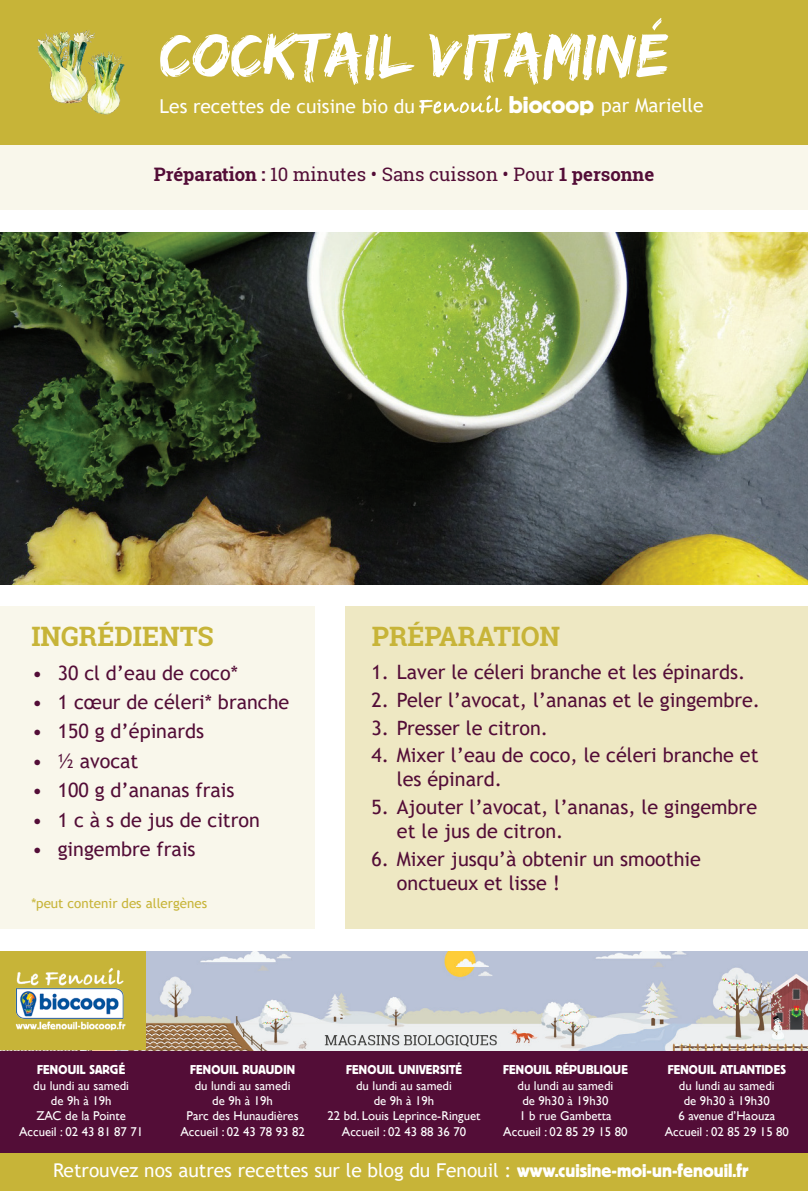
<style>
.page{position:relative;width:808px;height:1191px;background:#fff}
.page>*{position:absolute;margin:0;border:0;box-sizing:border-box;transform-origin:0 0}
.t1{font:64px "Edo SZ";color:#fff}
.t2{font:700 26.8px "Roboto Slab";color:#c7b438}
.t3{font:19.8px/23.8px "Trebuchet MS";color:#530d37}
.t4{font:19px "Trebuchet MS";color:#fff}
.t5{font:18.6px "Roboto Slab";color:#530d37}
.t6{font:13.4px "Trebuchet MS";color:#c7b438}
.t7{font:12.8px/15.4px "Gill Sans";color:#fff;text-align:center}
.t8{font:12.8px "Block BE Regular";letter-spacing:.02em;color:#fff}
.s1{font-family:"Block BE";font-size:24px}
.s2{font-weight:700}
.s3{font-family:"Block BE Regular"}
</style>
<div class="page">
<div style="left:0;top:1029px;width:808px;height:125px;background:#530d37"></div>
<img style="left:145px;top:951px;width:663px;height:99px">
<div style="left:0;top:1154px;width:808px;height:37px;background:#c7b438"></div>
<div style="left:0;top:121px;width:808px;height:89px;background:#f9f7eb"></div>
<div style="left:0;top:0;width:808px;height:145px;background:#c7b438"></div>
<div style="left:0;top:607px;width:314px;height:322px;background:#f9f7eb"></div>
<div style="left:345px;top:607px;width:463px;height:322px;background:#eee8c3"></div>
<svg style="left:419px;top:95px;width:83px;height:19px"></svg>
<img style="left:37px;top:30px;width:88px;height:85px">
<img style="left:0;top:232px;width:808px;height:352px">
<div style="left:0;top:951px;width:145px;height:99px;background:#c7b438"></div>
<img style="left:16px;top:968px;width:110px;height:63px">
<h1 class="t1" style="left:160px;top:18px;width:510px">COCKTAIL VITAMINÉ</h1>
<p class="t4" style="left:160px;top:95px;width:257px">Les recettes de cuisine bio du</p>
<p class="t4" style="left:509px;top:93px;width:196px"><span class="s1">biocoop</span> par Marielle</p>
<p class="t5" style="left:154px;top:162px;width:502px"><span class="s2">Préparation :</span> 10 minutes • Sans cuisson • Pour <span class="s2">1 personne</span></p>
<h2 class="t2" style="left:31px;top:618px;width:184px">Ingrédients</h2>
<p class="t3" style="left:32px;top:660px;width:207px">• 30 cl d’eau de coco*</p>
<p class="t3" style="left:32px;top:690px;width:258px">• 1 cœur de céleri* branche</p>
<p class="t3" style="left:32px;top:719px;width:173px">• 150 g d’épinards</p>
<p class="t3" style="left:32px;top:748px;width:108px">• ½ avocat</p>
<p class="t3" style="left:32px;top:778px;width:204px">• 100 g d’ananas frais</p>
<p class="t3" style="left:32px;top:807px;width:229px">• 1 c à s de jus de citron</p>
<p class="t3" style="left:32px;top:837px;width:165px">• gingembre frais</p>
<p class="t6" style="left:31px;top:895px;width:177px">*peut contenir des allergènes</p>
<h2 class="t2" style="left:372px;top:618px;width:190px">Préparation</h2>
<p class="t3" style="left:371px;top:659px;width:375px">1. Laver le céleri branche et les épinards.</p>
<p class="t3" style="left:371px;top:687px;width:390px">2. Peler l’avocat, l’ananas et le gingembre.</p>
<p class="t3" style="left:371px;top:715px;width:178px">3. Presser le citron.</p>
<p class="t3" style="left:397px;top:743px;width:363px;text-indent:-25px">4. Mixer l’eau de coco, le céleri branche et les épinard.</p>
<p class="t3" style="left:397px;top:795px;width:362px;text-indent:-25px">5. Ajouter l’avocat, l’ananas, le gingembre et le jus de citron.</p>
<p class="t3" style="left:397px;top:846px;width:305px;text-indent:-25px">6. Mixer jusqu’à obtenir un smoothie onctueux et lisse !</p>
<p class="t8" style="left:37px;top:1062px;width:89px">FENOUIL SARGÉ</p>
<p class="t7" style="left:19px;top:1077px;width:126px">du lundi au samedi<br>de 9h à 19h<br>ZAC de la Pointe<br>Accueil : 02 43 81 87 71</p>
<p class="t8" style="left:503px;top:1062px;width:126px">FENOUIL RÉPUBLIQUE</p>
<p class="t7" style="left:503px;top:1077px;width:126px">du lundi au samedi<br>de 9h30 à 19h30<br>1 b rue Gambetta<br>Accueil : 02 85 29 15 80</p>
<p class="t4" style="left:53px;top:1158px;width:696px">Retrouvez nos autres recettes sur le blog du Fenouil : <span class="s3">www.cuisine-moi-un-fenouil.fr</span></p>
<p class="t8" style="left:346px;top:1062px;width:117px">FENOUIL UNIVERSITÉ</p>
<p class="t7" style="left:327px;top:1077px;width:154px">du lundi au samedi<br>de 9h à 19h<br>22 bd. Louis Leprince-Ringuet<br>Accueil : 02 43 88 36 70</p>
<p class="t8" style="left:668px;top:1062px;width:120px">FENOUIL ATLANTIDES</p>
<p class="t7" style="left:665px;top:1077px;width:126px">du lundi au samedi<br>de 9h30 à 19h30<br>6 avenue d’Haouza<br>Accueil : 02 85 29 15 80</p>
<p class="t8" style="left:190px;top:1062px;width:106px">FENOUIL RUAUDIN</p>
<p class="t7" style="left:180px;top:1077px;width:126px">du lundi au samedi<br>de 9h à 19h<br>Parc des Hunaudières<br>Accueil : 02 43 78 93 82</p>
</div>
